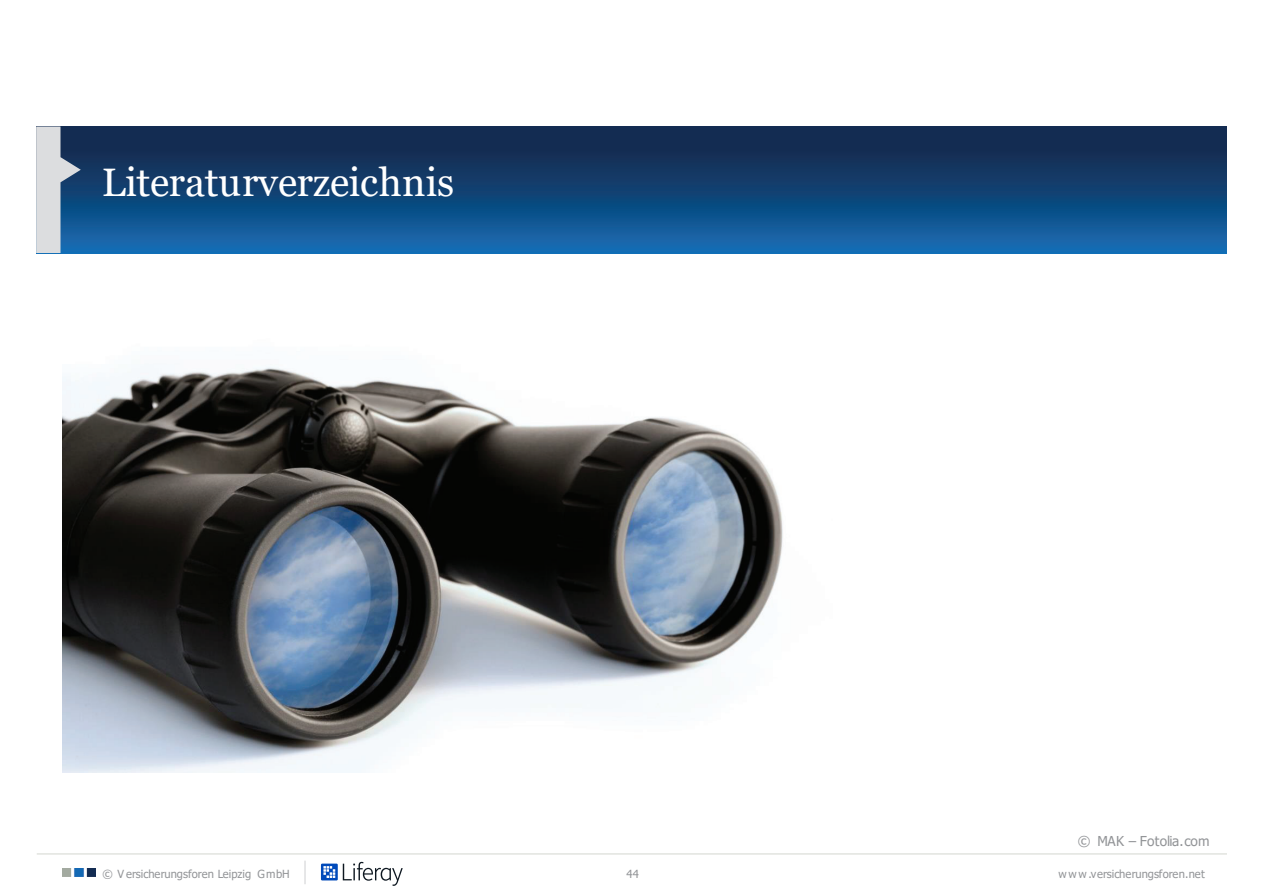
<style>
.page{position:relative;width:1263px;height:893px;background:#fff}
.page>*{position:absolute;margin:0;border:0;box-sizing:border-box;transform-origin:0 0}
.t1{font:39.75px "Georgia";letter-spacing:-.005em;color:#fff}
.t2{font:13.65px "Tahoma";color:#939598}
.t3{font:11.25px "Tahoma";color:#939598}
.t4{font:11.1px "Tahoma";color:#939598}
</style>
<div class="page">
<hr style="left:37px;top:853px;width:1190px;height:1px;background:#dbded9">
<img style="left:62px;top:868px;width:34px;height:9px">
<svg style="left:81px;top:126px;width:1146px;height:127px;background:#124477"></svg>
<svg style="left:36px;top:126px;width:45px;height:127px;background:#879eb4"></svg>
<img style="left:62px;top:367px;width:721px;height:406px">
<svg style="left:321px;top:862px;width:82px;height:24px"></svg>
<hr style="left:304px;top:861px;width:2px;height:23px;background:#d1d2d4">
<p class="t1" style="left:102px;top:158px;width:354px">Literaturverzeichnis</p>
<p class="t2" style="left:1078px;top:832px;width:133px">© MAK – Fotolia.com</p>
<p class="t4" style="left:103px;top:866px;width:189px">© V ersicherungsforen Leipzig GmbH</p>
<p class="t3" style="left:626px;top:866px;width:14px">44</p>
<p class="t4" style="left:1058px;top:866px;width:148px">www.versicherungsforen.net</p>
</div>
